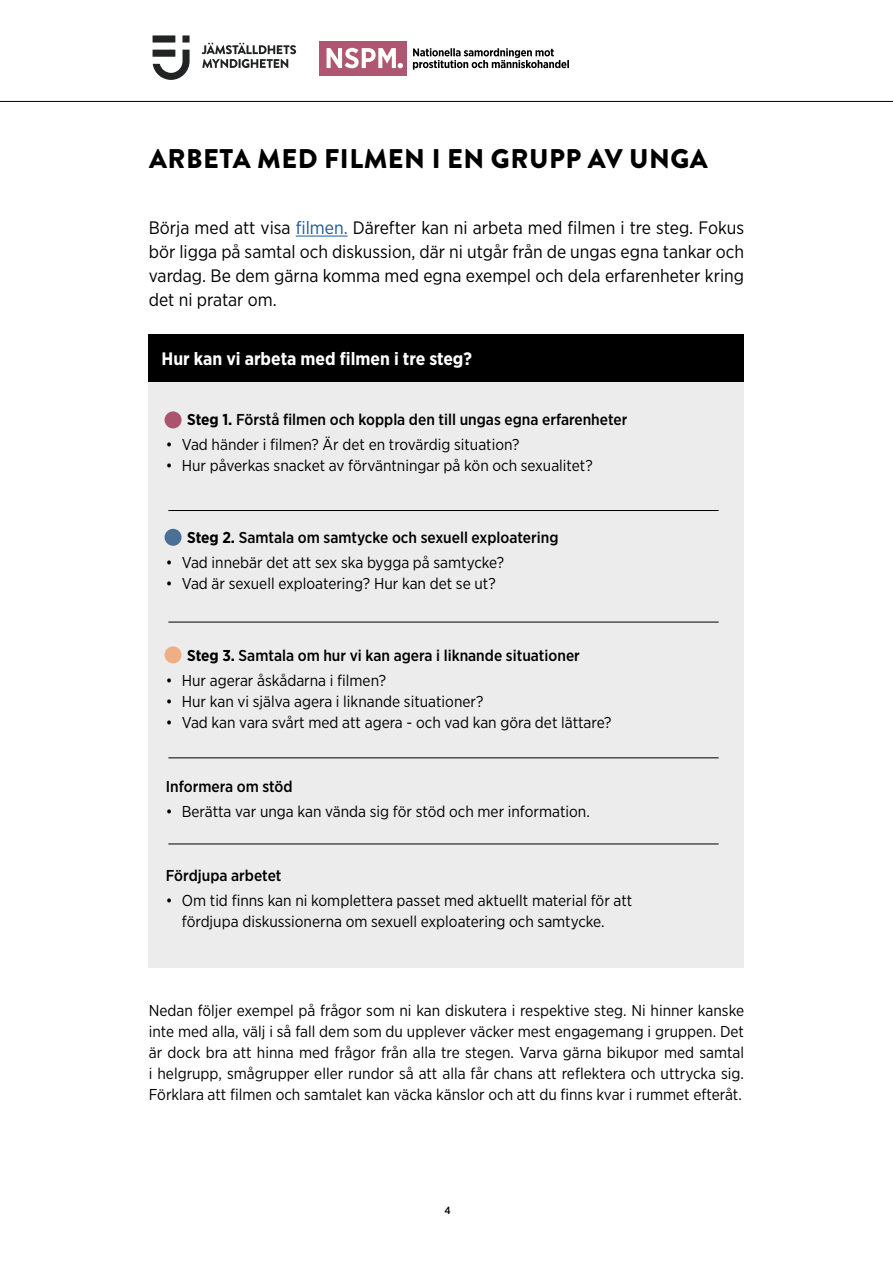
<style>
.page{position:relative;width:893px;height:1263px;background:#fff}
.page>*{position:absolute;margin:0;border:0;box-sizing:border-box;transform-origin:0 0}
.Rubrik_1{font:900 27px "Brandon Grotesque";letter-spacing:.02em;color:#000}
.ingress{font:18px/24px "Gotham Narrow";color:#000;text-align:justify}
.Rubrik_2{font:700 18px "Gotham Narrow";color:#fff}
.Brödtext_Gotham_Narrow{font:15.75px/21px "Gotham Narrow";color:#000}
.Brödtext_Gotham_Narrow-2{font:500 15.75px "Gotham Narrow";color:#000}
.t1{font:500 10.5px "Gotham Narrow";color:#000}
.s1{color:#1b5899}
.s2{font-weight:700}
</style>
<div class="page">
<hr style="left:0;top:101px;width:893px;height:1px;background:#000">
<div style="left:182px;top:35px;width:8px;height:8px;background:#222324"></div>
<svg style="left:153px;top:50px;width:37px;height:30px"></svg>
<div style="left:153px;top:35px;width:22px;height:8px;background:#222324"></div>
<svg style="left:202px;top:43px;width:94px;height:25px"></svg>
<svg style="left:413px;top:48px;width:156px;height:22px"></svg>
<div style="left:319px;top:41px;width:88px;height:34px;background:#af5772"></div>
<svg style="left:327px;top:48px;width:76px;height:20px"></svg>
<div style="left:149px;top:334px;width:595px;height:633px;background:#ececec"></div>
<div style="left:149px;top:334px;width:595px;height:48px;background:#000"></div>
<hr style="left:296px;top:236px;width:52px;height:1px;background:#1b5899">
<hr style="left:168px;top:510px;width:551px;height:1px;background:#000">
<hr style="left:168px;top:622px;width:551px;height:1px;background:#000">
<hr style="left:168px;top:758px;width:551px;height:1px;background:#000">
<hr style="left:168px;top:844px;width:551px;height:1px;background:#000">
<div style="left:165px;top:411px;width:17px;height:17px;background:#ab546d;border-radius:50%"></div>
<div style="left:165px;top:529px;width:17px;height:17px;background:#4a7195;border-radius:50%"></div>
<div style="left:165px;top:646px;width:17px;height:17px;background:#efae83;border-radius:50%"></div>
<p class="Rubrik_1" style="left:149px;top:139px;width:560px">ARBETA MED FILMEN I EN GRUPP AV UNGA</p>
<p class="ingress" style="left:149px;top:216px;width:597px">Börja med att visa <span class="s1">filmen.</span> Därefter kan ni arbeta med filmen i tre steg. Fokus bör ligga på samtal och diskussion, där ni utgår från de ungas egna tankar och vardag. Be dem gärna komma med egna exempel och dela erfarenheter kring det ni pratar om.</p>
<p class="Rubrik_2" style="left:162px;top:347px;width:312px">Hur kan vi arbeta med filmen i tre steg?</p>
<p class="Brödtext_Gotham_Narrow-2" style="left:187px;top:409px;width:442px"><span class="s2">Steg 1.</span> Förstå filmen och koppla den till ungas egna erfarenheter</p>
<p class="Brödtext_Gotham_Narrow" style="left:166px;top:433px;width:355px">• Vad händer i filmen? Är det en trovärdig situation?</p>
<p class="Brödtext_Gotham_Narrow" style="left:166px;top:454px;width:428px">• Hur påverkas snacket av förväntningar på kön och sexualitet?</p>
<p class="Brödtext_Gotham_Narrow-2" style="left:187px;top:527px;width:373px"><span class="s2">Steg 2.</span> Samtala om samtycke och sexuell exploatering</p>
<p class="Brödtext_Gotham_Narrow" style="left:166px;top:552px;width:340px">• Vad innebär det att sex ska bygga på samtycke?</p>
<p class="Brödtext_Gotham_Narrow" style="left:166px;top:573px;width:331px">• Vad är sexuell exploatering? Hur kan det se ut?</p>
<p class="Brödtext_Gotham_Narrow-2" style="left:187px;top:646px;width:394px"><span class="s2">Steg 3.</span> Samtala om hur vi kan agera i liknande situationer</p>
<p class="Brödtext_Gotham_Narrow" style="left:166px;top:670px;width:222px">• Hur agerar åskådarna i filmen?</p>
<p class="Brödtext_Gotham_Narrow" style="left:166px;top:691px;width:319px">• Hur kan vi själva agera i liknande situationer?</p>
<p class="Brödtext_Gotham_Narrow" style="left:166px;top:712px;width:447px">• Vad kan vara svårt med att agera - och vad kan göra det lättare?</p>
<p class="Brödtext_Gotham_Narrow-2" style="left:166px;top:776px;width:128px">Informera om stöd</p>
<p class="Brödtext_Gotham_Narrow" style="left:166px;top:801px;width:425px">• Berätta var unga kan vända sig för stöd och mer information.</p>
<p class="Brödtext_Gotham_Narrow-2" style="left:166px;top:865px;width:117px">Fördjupa arbetet</p>
<p class="Brödtext_Gotham_Narrow" style="left:182px;top:890px;width:452px;text-indent:-16px">• Om tid finns kan ni komplettera passet med aktuellt material för att fördjupa diskussionerna om sexuell exploatering och samtycke.</p>
<p class="Brödtext_Gotham_Narrow" style="left:149px;top:1000px;width:597px;text-align:justify">Nedan följer exempel på frågor som ni kan diskutera i respektive steg. Ni hinner kanske inte med alla, välj i så fall dem som du upplever väcker mest engagemang i gruppen. Det är dock bra att hinna med frågor från alla tre stegen. Varva gärna bikupor med samtal i helgrupp, smågrupper eller rundor så att alla får chans att reflektera och uttrycka sig.<br>Förklara att filmen och samtalet kan väcka känslor och att du finns kvar i rummet efteråt.</p>
<p class="t1" style="left:444px;top:1203px;width:8px">4</p>
</div>
